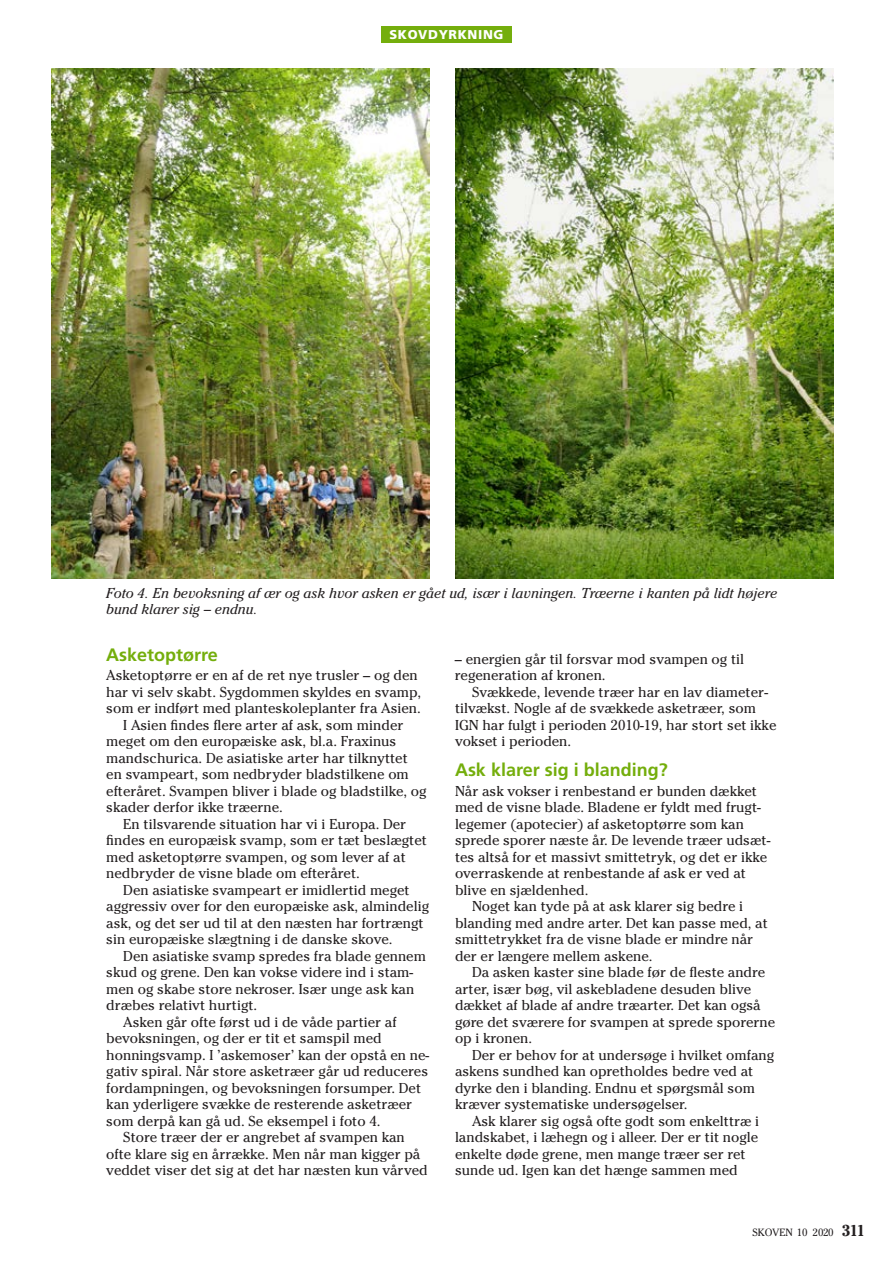
<style>
.page{position:relative;width:893px;height:1263px;background:#fff}
.page>*{position:absolute;margin:0;border:0;box-sizing:border-box;transform-origin:0 0}
.t1{font:700 18px "Frutiger LT Std";color:#74ae0c}
.t2{font:14.25px/16.5px "Cheltenham Std";color:#231f20}
.t3{font:italic 14.25px/16.5px "Cheltenham Std";color:#231f20}
.t4{font:900 12.75px "Frutiger LT Std";letter-spacing:.05em;color:#fff}
.t5{font:10.5px "Cheltenham Std";color:#231f20}
.s1{font-weight:700;font-size:15.75px}
</style>
<div class="page">
<div style="left:381px;top:26px;width:131px;height:17px;background:#74ae0c"></div>
<img style="left:51px;top:68px;width:378px;height:510px">
<img style="left:455px;top:68px;width:378px;height:510px">
<p class="t4" style="left:389px;top:27px;width:115px">SKOVDYRKNING</p>
<p class="t4" style="left:437px;top:27px;width:21px">XX</p>
<p class="t3" style="left:106px;top:584px;width:673px">Foto 4. En bevoksning af ær og ask hvor asken er gået ud, især i lavningen. Træerne i kanten på lidt højere bund klarer sig – endnu.</p>
<p class="t1" style="left:106px;top:644px;width:113px">Asketoptørre</p>
<p class="t2" style="left:106px;top:667px;width:313px">Asketoptørre er en af de ret nye trusler – og den</p>
<p class="t2" style="left:106px;top:684px;width:316px">har vi selv skabt. Sygdommen skyldes en svamp,</p>
<p class="t2" style="left:106px;top:700px;width:316px">som er indført med planteskoleplanter fra Asien.</p>
<p class="t2" style="left:123px;top:717px;width:282px">I Asien findes flere arter af ask, som minder</p>
<p class="t2" style="left:106px;top:733px;width:292px">meget om den europæiske ask, bl.a. Fraxinus</p>
<p class="t2" style="left:106px;top:750px;width:303px">mandschurica. De asiatiske arter har tilknyttet</p>
<p class="t2" style="left:106px;top:766px;width:304px">en svampeart, som nedbryder bladstilkene om</p>
<p class="t2" style="left:106px;top:783px;width:322px">efteråret. Svampen bliver i blade og bladstilke, og</p>
<p class="t2" style="left:106px;top:799px;width:178px">skader derfor ikke træerne.</p>
<p class="t2" style="left:123px;top:816px;width:284px">En tilsvarende situation har vi i Europa. Der</p>
<p class="t2" style="left:106px;top:832px;width:322px">findes en europæisk svamp, som er tæt beslægtet</p>
<p class="t2" style="left:106px;top:849px;width:301px">med asketoptørre svampen, og som lever af at</p>
<p class="t2" style="left:106px;top:865px;width:255px">nedbryder de visne blade om efteråret.</p>
<p class="t2" style="left:123px;top:882px;width:288px">Den asiatiske svampeart er imidlertid meget</p>
<p class="t2" style="left:106px;top:898px;width:324px">aggressiv over for den europæiske ask, almindelig</p>
<p class="t2" style="left:106px;top:915px;width:319px">ask, og det ser ud til at den næsten har fortrængt</p>
<p class="t2" style="left:106px;top:931px;width:288px">sin europæiske slægtning i de danske skove.</p>
<p class="t2" style="left:123px;top:948px;width:304px">Den asiatiske svamp spredes fra blade gennem</p>
<p class="t2" style="left:106px;top:964px;width:308px">skud og grene. Den kan vokse videre ind i stam-</p>
<p class="t2" style="left:106px;top:981px;width:309px">men og skabe store nekroser. Især unge ask kan</p>
<p class="t2" style="left:106px;top:997px;width:152px">dræbes relativt hurtigt.</p>
<p class="t2" style="left:123px;top:1014px;width:275px">Asken går ofte først ud i de våde partier af</p>
<p class="t2" style="left:106px;top:1030px;width:277px">bevoksningen, og der er tit et samspil med</p>
<p class="t2" style="left:106px;top:1047px;width:324px">honningsvamp. I ’askemoser’ kan der opstå en ne-</p>
<p class="t2" style="left:106px;top:1063px;width:323px">gativ spiral. Når store asketræer går ud reduceres</p>
<p class="t2" style="left:106px;top:1080px;width:316px">fordampningen, og bevoksningen forsumper. Det</p>
<p class="t2" style="left:106px;top:1096px;width:307px">kan yderligere svække de resterende asketræer</p>
<p class="t2" style="left:106px;top:1113px;width:276px">som derpå kan gå ud. Se eksempel i foto 4.</p>
<p class="t2" style="left:123px;top:1129px;width:283px">Store træer der er angrebet af svampen kan</p>
<p class="t2" style="left:106px;top:1146px;width:316px">ofte klare sig en årrække. Men når man kigger på</p>
<p class="t2" style="left:106px;top:1162px;width:323px">veddet viser det sig at det har næsten kun vårved</p>
<p class="t2" style="left:455px;top:651px;width:291px">– energien går til forsvar mod svampen og til regeneration af kronen.</p>
<p class="t2" style="left:455px;top:684px;width:323px;text-indent:17px">Svækkede, levende træer har en lav diameter&shy;tilvækst. Nogle af de svækkede asketræer, som IGN har fulgt i perioden 2010-19, har stort set ikke vokset i perioden.</p>
<p class="t1" style="left:455px;top:759px;width:214px">Ask klarer sig i blanding?</p>
<p class="t2" style="left:455px;top:783px;width:304px">Når ask vokser i renbestand er bunden dækket</p>
<p class="t2" style="left:455px;top:799px;width:307px">med de visne blade. Bladene er fyldt med frugt-</p>
<p class="t2" style="left:455px;top:816px;width:290px">legemer (apotecier) af asketoptørre som kan</p>
<p class="t2" style="left:455px;top:832px;width:317px">sprede sporer næste år. De levende træer udsæt-</p>
<p class="t2" style="left:455px;top:849px;width:314px">tes altså for et massivt smittetryk, og det er ikke</p>
<p class="t2" style="left:455px;top:865px;width:292px">overraskende at renbestande af ask er ved at</p>
<p class="t2" style="left:455px;top:882px;width:135px">blive en sjældenhed.</p>
<p class="t2" style="left:472px;top:898px;width:273px">Noget kan tyde på at ask klarer sig bedre i</p>
<p class="t2" style="left:455px;top:915px;width:314px">blanding med andre arter. Det kan passe med, at</p>
<p class="t2" style="left:455px;top:931px;width:300px">smittetrykket fra de visne blade er mindre når</p>
<p class="t2" style="left:455px;top:948px;width:199px">der er længere mellem askene.</p>
<p class="t2" style="left:472px;top:964px;width:295px">Da asken kaster sine blade før de fleste andre</p>
<p class="t2" style="left:455px;top:981px;width:298px">arter, især bøg, vil askebladene desuden blive</p>
<p class="t2" style="left:455px;top:997px;width:307px">dækket af blade af andre træarter. Det kan også</p>
<p class="t2" style="left:455px;top:1014px;width:322px">gøre det sværere for svampen at sprede sporerne</p>
<p class="t2" style="left:455px;top:1030px;width:79px">op i kronen.</p>
<p class="t2" style="left:472px;top:1047px;width:304px">Der er behov for at undersøge i hvilket omfang</p>
<p class="t2" style="left:455px;top:1063px;width:300px">askens sundhed kan opretholdes bedre ved at</p>
<p class="t2" style="left:455px;top:1080px;width:301px">dyrke den i blanding. Endnu et spørgsmål som</p>
<p class="t2" style="left:455px;top:1096px;width:234px">kræver systematiske undersøgelser.</p>
<p class="t2" style="left:472px;top:1113px;width:289px">Ask klarer sig også ofte godt som enkelttræ i</p>
<p class="t2" style="left:455px;top:1129px;width:305px">landskabet, i læhegn og i alleer. Der er tit nogle</p>
<p class="t2" style="left:455px;top:1146px;width:292px">enkelte døde grene, men mange træer ser ret</p>
<p class="t2" style="left:455px;top:1162px;width:284px">sunde ud. Igen kan det hænge sammen med</p>
<p class="t5" style="left:752px;top:1226px;width:114px">SKOVEN 10 2020 <span class="s1">311</span></p>
</div>
